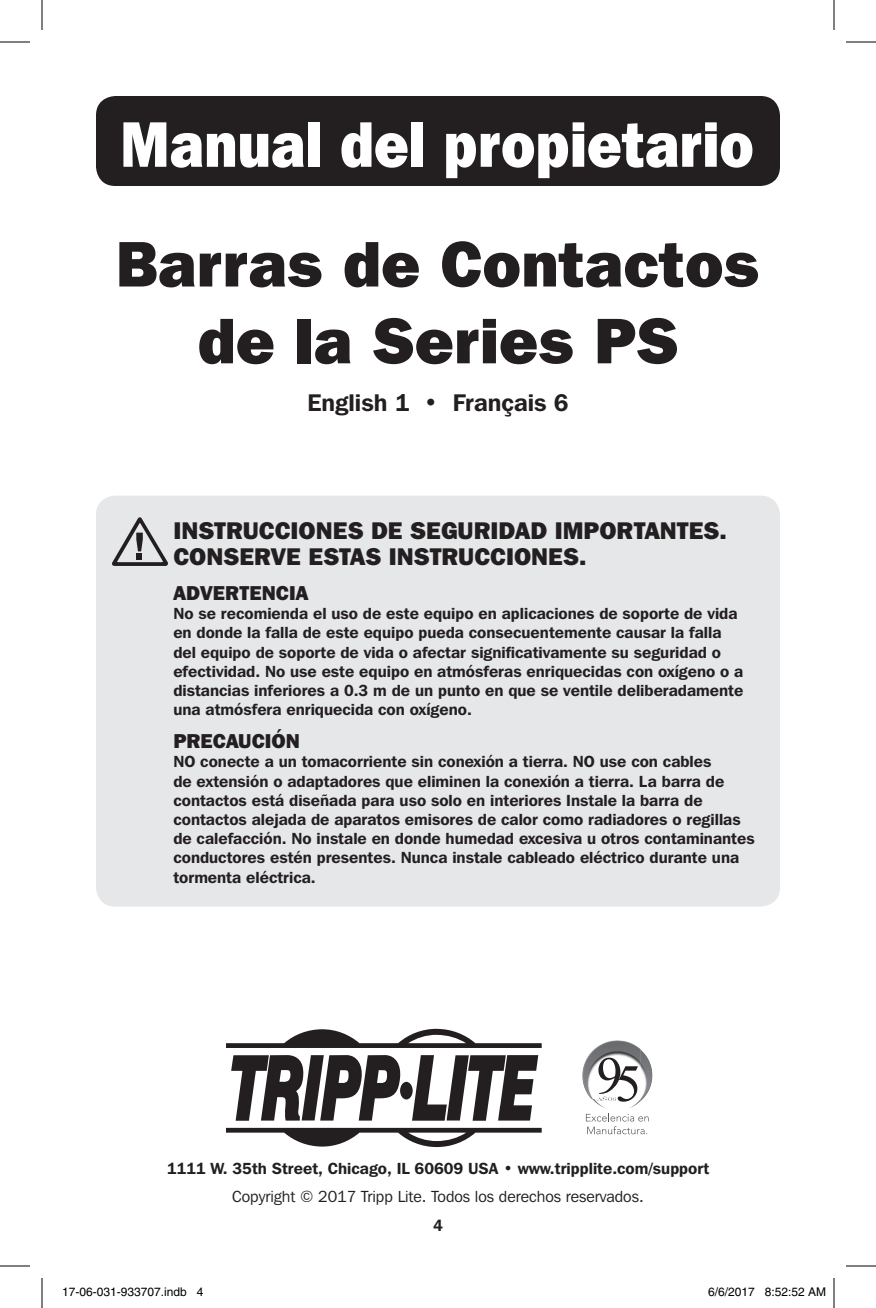
<style>
.page{position:relative;width:876px;height:1308px;background:#fff}
.page>*{position:absolute;margin:0;border:0;box-sizing:border-box;transform-origin:0 0}
.t1{font:800 64px/76.8px "Franklin Gothic IT Cby BT";color:#231f20;text-align:center}
.t2{font:800 64px "Franklin Gothic IT Cby BT";color:#fff;scale:.89 1}
.t3{font:800 24px/26px "Franklin Gothic IT Cby BT";color:#231f20}
.t4{font:600 24px "Franklin Gothic IT Cby BT";color:#231f20}
.t5{font:800 20px "Franklin Gothic IT Cby BT";color:#231f20}
.t6{font:600 16px/19.2px "Franklin Gothic IT Cby BT";color:#231f20}
.t7{font:16px "Franklin Gothic IT Cby BT";color:#231f20}
.t8{font:12px "Helvetica";color:#000}
</style>
<div class="page">
<div style="left:400px;top:1082px;width:13px;height:17px;background:#231f20;border-radius:50%"></div>
<svg style="left:231px;top:1055px;width:170px;height:66px"></svg>
<svg style="left:412px;top:1055px;width:126px;height:66px"></svg>
<svg style="left:226px;top:1029px;width:316px;height:19px"></svg>
<svg style="left:226px;top:1128px;width:316px;height:19px"></svg>
<div style="left:96px;top:96px;width:684px;height:90px;background:#231f20;border-radius:19px"></div>
<div style="left:96px;top:496px;width:684px;height:411px;background:#e6e7e9;border-radius:19px"></div>
<svg style="left:112px;top:517px;width:56px;height:49px"></svg>
<img style="left:587px;top:1040px;width:29px;height:18px">
<img style="left:641px;top:1056px;width:11px;height:45px">
<img style="left:592px;top:1099px;width:42px;height:9px">
<svg style="left:598px;top:1058px;width:40px;height:44px"></svg>
<svg style="left:586px;top:1113px;width:63px;height:21px"></svg>
<hr style="left:0;top:42px;width:30px;height:1px;background:#000">
<hr style="left:846px;top:42px;width:30px;height:1px;background:#000">
<hr style="left:0;top:1266px;width:30px;height:1px;background:#000">
<hr style="left:846px;top:1266px;width:30px;height:1px;background:#000">
<hr style="left:42px;top:0;width:1px;height:30px;background:#000">
<hr style="left:42px;top:1278px;width:1px;height:30px;background:#000">
<hr style="left:834px;top:0;width:1px;height:30px;background:#000">
<hr style="left:834px;top:1278px;width:1px;height:30px;background:#000">
<p class="t2" style="left:120px;top:103px;width:714px">Manual del propietario</p>
<p class="t1" style="left:116px;top:224px;width:645px">Barras de Contactos de la Series PS</p>
<p class="t4" style="left:307px;top:388px;width:263px">English 1 • Français 6</p>
<p class="t3" style="left:173px;top:517px;width:555px">INSTRUCCIONES DE SEGURIDAD IMPORTANTES.<br>CONSERVE ESTAS INSTRUCCIONES.</p>
<p class="t5" style="left:173px;top:580px;width:137px">ADVERTENCIA</p>
<p class="t6" style="left:173px;top:604px;width:572px">No se recomienda el uso de este equipo en aplicaciones de soporte de vida en donde la falla de este equipo pueda consecuentemente causar la falla del equipo de soporte de vida o afectar significativamente su seguridad o efectividad. No use este equipo en atmósferas enriquecidas con oxígeno o a distancias inferiores a 0.3 m de un punto en que se ventile deliberadamente una atmósfera enriquecida con oxígeno.</p>
<p class="t5" style="left:173px;top:728px;width:128px">PRECAUCIÓN</p>
<p class="t6" style="left:173px;top:752px;width:583px">NO conecte a un tomacorriente sin conexión a tierra. NO use con cables<br>de extensión o adaptadores que eliminen la conexión a tierra. La barra de contactos está diseñada para uso solo en interiores Instale la barra de contactos alejada de aparatos emisores de calor como radiadores o regillas de calefacción. No instale en donde humedad excesiva u otros contaminantes conductores estén presentes. Nunca instale cableado eléctrico durante una tormenta eléctrica.</p>
<p class="t6" style="left:167px;top:1159px;width:544px">1111 W. 35th Street, Chicago, IL 60609 USA • www.tripplite.com/support</p>
<p class="t7" style="left:232px;top:1187px;width:413px">Copyright © 2017 Tripp Lite. Todos los derechos reservados.</p>
<p class="t6" style="left:433px;top:1215px;width:11px">4</p>
<p class="t8" style="left:62px;top:1285px;width:143px">17-06-031-933707.indb 4</p>
<p class="t8" style="left:708px;top:1285px;width:120px">6/6/2017 8:52:52 AM</p>
</div>
